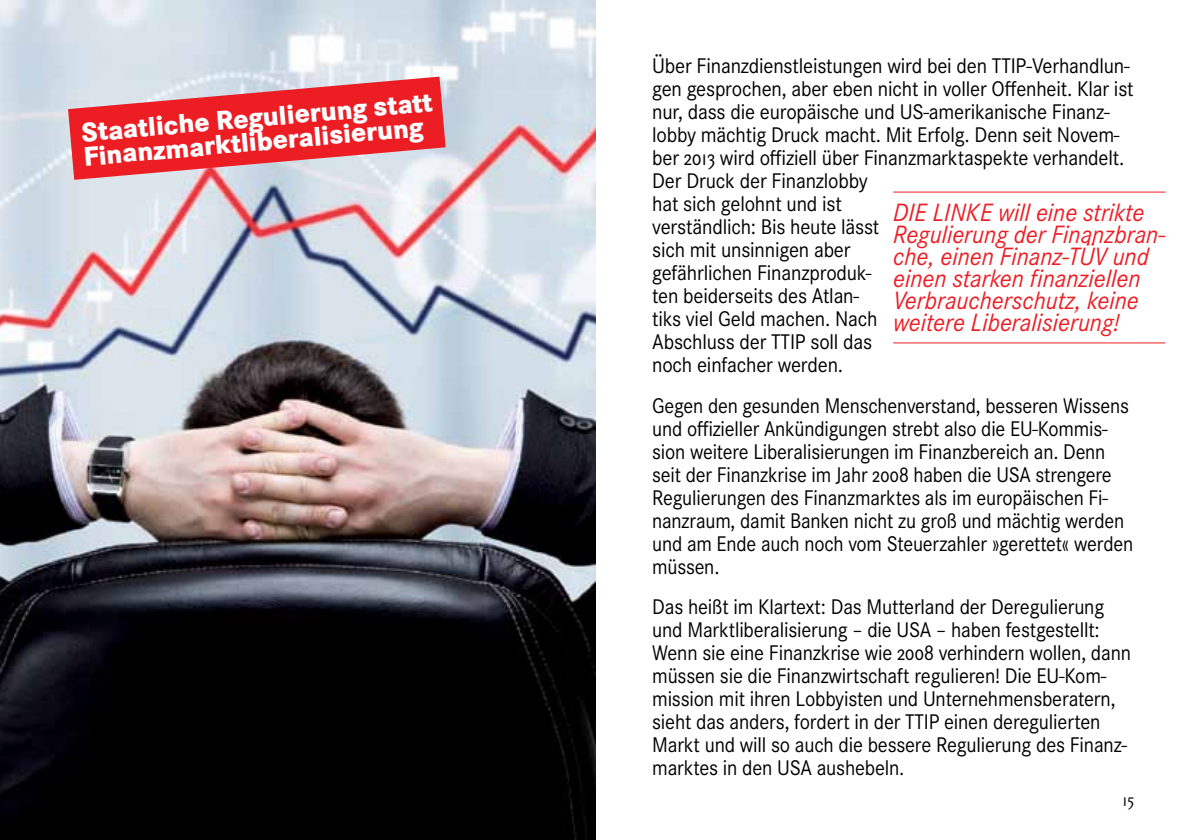
<style>
.page{position:relative;width:1191px;height:840px;background:#fff}
.page>*{position:absolute;margin:0;border:0;box-sizing:border-box;transform-origin:0 0}
.t1{font:800 28px/24px "Corporate S";color:#fff;scale:.95 1}
.t2{font:italic 26px/22px "Corporate S";color:#ed1d24;scale:.95 1}
.t3{font:22px/23px "Corporate S";letter-spacing:-.01em;color:#000;scale:.94 1}
.t4{font:22px/23px "Corporate S";letter-spacing:-.01em;color:#000;scale:.93 1}
.t5{font:22px/23px "Corporate S";letter-spacing:-.01em;color:#000;scale:.92 1}
.t6{font:18px "Corporate SSC";color:#000}
</style>
<div class="page">
<img style="left:0;top:0;width:595px;height:839px">
<svg style="left:68px;top:77px;width:377px;height:103px;background:#e65b62"></svg>
<hr style="left:893px;top:191px;width:272px;height:1px;background:#ed1d24">
<hr style="left:893px;top:342px;width:272px;height:1px;background:#ed1d24">
<p class="t1" style="left:80px;top:121px;width:372px;rotate:-5deg">Staatliche Regulierung statt<br>Finanzmarktliberalisierung</p>
<p class="t3" style="left:652px;top:55px;width:514px">Über Finanzdienstleistungen wird bei den TTIP-Verhandlun&shy;gen gesprochen, aber eben nicht in voller Offenheit. Klar ist nur, dass die europäische und US-amerikanische Finanz&shy;lobby mächtig Druck macht. Mit Erfolg. Denn seit Novem&shy;ber 2013 wird offiziell über Finanzmarktaspekte verhandelt.<br>Der Druck der Finanzlobby<br>hat sich gelohnt und ist<br>verständlich: Bis heute lässt<br>sich mit unsinnigen aber<br>gefährlichen Finanzproduk-<br>ten beiderseits des Atlan-<br>tiks viel Geld machen. Nach<br>Abschluss der TTIP soll das<br>noch einfacher werden.</p>
<p class="t5" style="left:652px;top:394px;width:524px">Gegen den gesunden Menschenverstand, besseren Wissens und offizieller Ankündigungen strebt also die EU-Kommis&shy;sion weitere Liberalisierungen im Finanzbereich an. Denn seit der Finanzkrise im Jahr 2008 haben die USA strengere Regulierungen des Finanzmarktes als im europäischen Fi&shy;nanzraum, damit Banken nicht zu groß und mächtig werden und am Ende auch noch vom Steuerzahler »gerettet« werden müssen.</p>
<p class="t4" style="left:652px;top:595px;width:516px">Das heißt im Klartext: Das Mutterland der Deregulierung und Marktliberalisierung – die USA – haben festgestellt:<br>Wenn sie eine Finanzkrise wie 2008 verhindern wollen, dann müssen sie die Finanzwirtschaft regulieren! Die EU-Kom&shy;mission mit ihren Lobbyisten und Unternehmensberatern, sieht das anders, fordert in der TTIP einen deregulierten Markt und will so auch die bessere Regulierung des Finanz&shy;marktes in den USA aushebeln.</p>
<p class="t2" style="left:893px;top:201px;width:287px">DIE LINKE will eine strikte<br>Regulierung der Finanzbran&shy;che, einen Finanz-TÜV und einen starken finanziellen<br>Verbraucherschutz, keine weitere Liberalisierung!</p>
<p class="t6" style="left:1122px;top:789px;width:13px">15</p>
</div>
